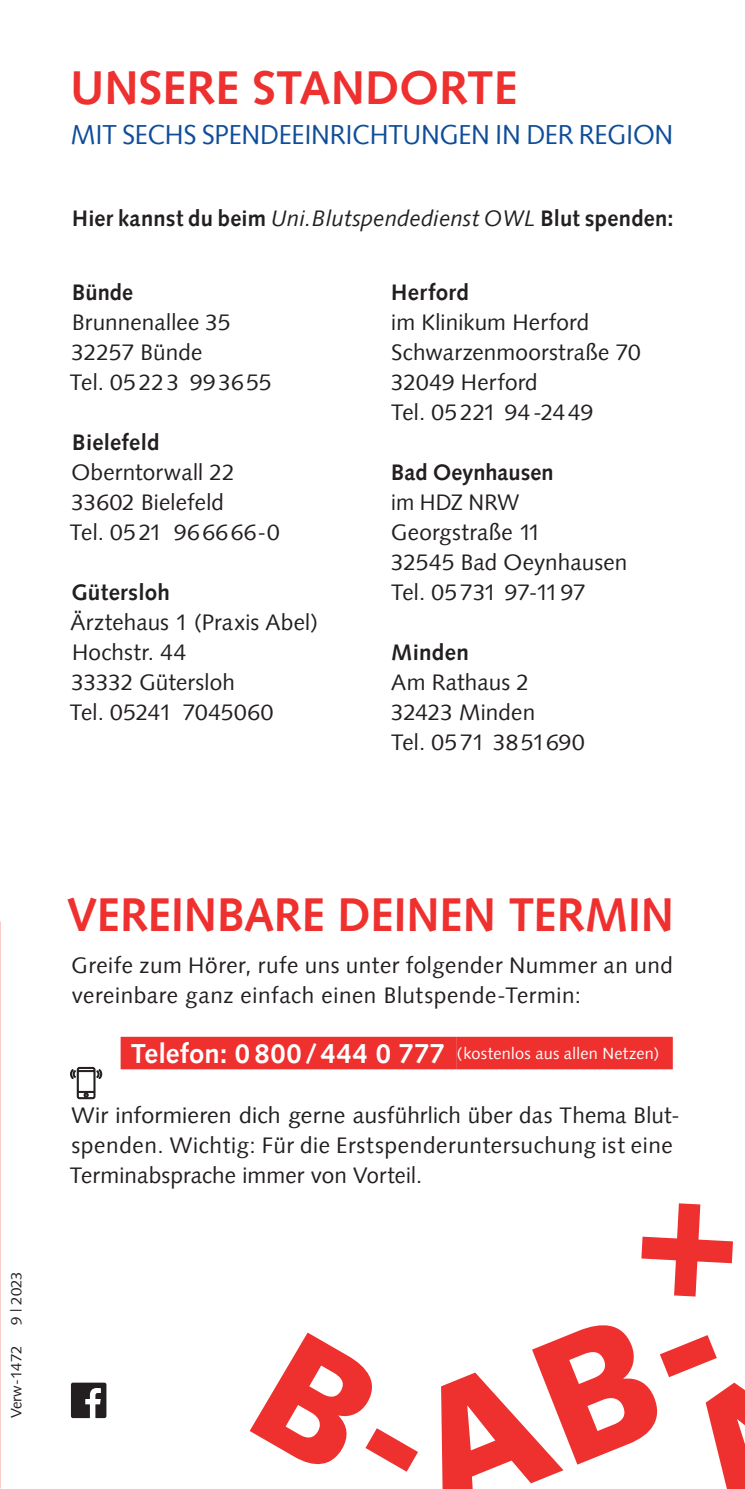
<style>
.page{position:relative;width:745px;height:1489px;background:#fff}
.page>*{position:absolute;margin:0;border:0;box-sizing:border-box;transform-origin:0 0}
.t1{font:700 47.5px "Syntax";color:#ee302f}
.t2{font:27.5px "Syntax";letter-spacing:-.01em;color:#0f4d99;scale:.95 1}
.t3{font:22.5px/30px "Syntax";letter-spacing:.01em;color:#231f20}
.t4{font:700 22.5px "Syntax";letter-spacing:.01em;color:#231f20}
.t5{font:16.25px "Syntax";letter-spacing:.02em;color:#fff}
.t6{font:15px "Syntax";color:#231f20}
.s1{font-weight:400;font-style:italic}
.s2{font-weight:700;font-size:27.5px}
</style>
<div class="page">
<div style="left:120px;top:1036px;width:336px;height:33px;background:#ee302f"></div>
<div style="left:456px;top:1036px;width:216px;height:33px;background:#ee302f"></div>
<svg style="left:70px;top:1066px;width:32px;height:33px"></svg>
<svg style="left:71px;top:1382px;width:35px;height:35px"></svg>
<svg style="left:716px;top:1382px;width:28px;height:106px;background:#f04f4f"></svg>
<svg style="left:441px;top:1325px;width:275px;height:163px"></svg>
<svg style="left:641px;top:1203px;width:92px;height:124px"></svg>
<svg style="left:249px;top:1332px;width:169px;height:139px"></svg>
<h1 class="t1" style="left:70px;top:60px;width:448px">UNSERE STANDORTE</h1>
<p class="t2" style="left:71px;top:118px;width:635px">MIT SECHS SPENDEEINRICHTUNGEN IN DER REGION</p>
<p class="t4" style="left:72px;top:206px;width:602px">Hier kannst du beim <span class="s1">Uni.Blutspendedienst OWL</span> Blut spenden:</p>
<p class="t4" style="left:72px;top:279px;width:62px">Bünde</p>
<p class="t3" style="left:70px;top:307px;width:203px">Brunnenallee 35<br>32257 Bünde<br>Tel. 05223 993655</p>
<p class="t4" style="left:72px;top:429px;width:89px">Bielefeld</p>
<p class="t3" style="left:70px;top:457px;width:211px">Oberntorwall 22<br>33602 Bielefeld<br>Tel. 0521 966666-0</p>
<p class="t4" style="left:71px;top:579px;width:100px">Gütersloh</p>
<p class="t3" style="left:70px;top:607px;width:249px">Ärztehaus 1 (Praxis Abel)<br>Hochstr. 44<br>33332 Gütersloh<br>Tel. 05241 7045060</p>
<p class="t4" style="left:391px;top:279px;width:79px">Herford</p>
<p class="t3" style="left:391px;top:307px;width:251px">im Klinikum Herford<br>Schwarzenmoorstraße 70<br>32049 Herford<br>Tel. 05221 94-2449</p>
<p class="t4" style="left:391px;top:459px;width:164px">Bad Oeynhausen</p>
<p class="t3" style="left:391px;top:487px;width:237px">im HDZ NRW<br>Georgstraße 11<br>32545 Bad Oeynhausen<br>Tel. 05731 97-1197</p>
<p class="t4" style="left:391px;top:639px;width:79px">Minden</p>
<p class="t3" style="left:391px;top:667px;width:195px">Am Rathaus 2<br>32423 Minden<br>Tel. 0571 3851690</p>
<p class="t6" style="left:7px;top:1324px;width:55px;rotate:-90deg">9 | 2023</p>
<p class="t6" style="left:7px;top:1417px;width:74px;rotate:-90deg">Verw-1472</p>
<h1 class="t1" style="left:67px;top:886px;width:608px">VEREINBARE DEINEN TERMIN</h1>
<p class="t3" style="left:71px;top:950px;width:602px">Greife zum Hörer, rufe uns unter folgender Nummer an und vereinbare ganz einfach einen Blutspende-Termin:</p>
<p class="t5" style="left:131px;top:1044px;width:529px"><span class="s2">Telefon: 0 800/444 0 777</span> (kostenlos aus allen Netzen)</p>
<p class="t3" style="left:70px;top:1100px;width:611px">Wir informieren dich gerne ausführlich über das Thema Blut&shy;spenden. Wichtig: Für die Erstspenderuntersuchung ist eine<br>Terminabsprache immer von Vorteil.</p>
</div>
